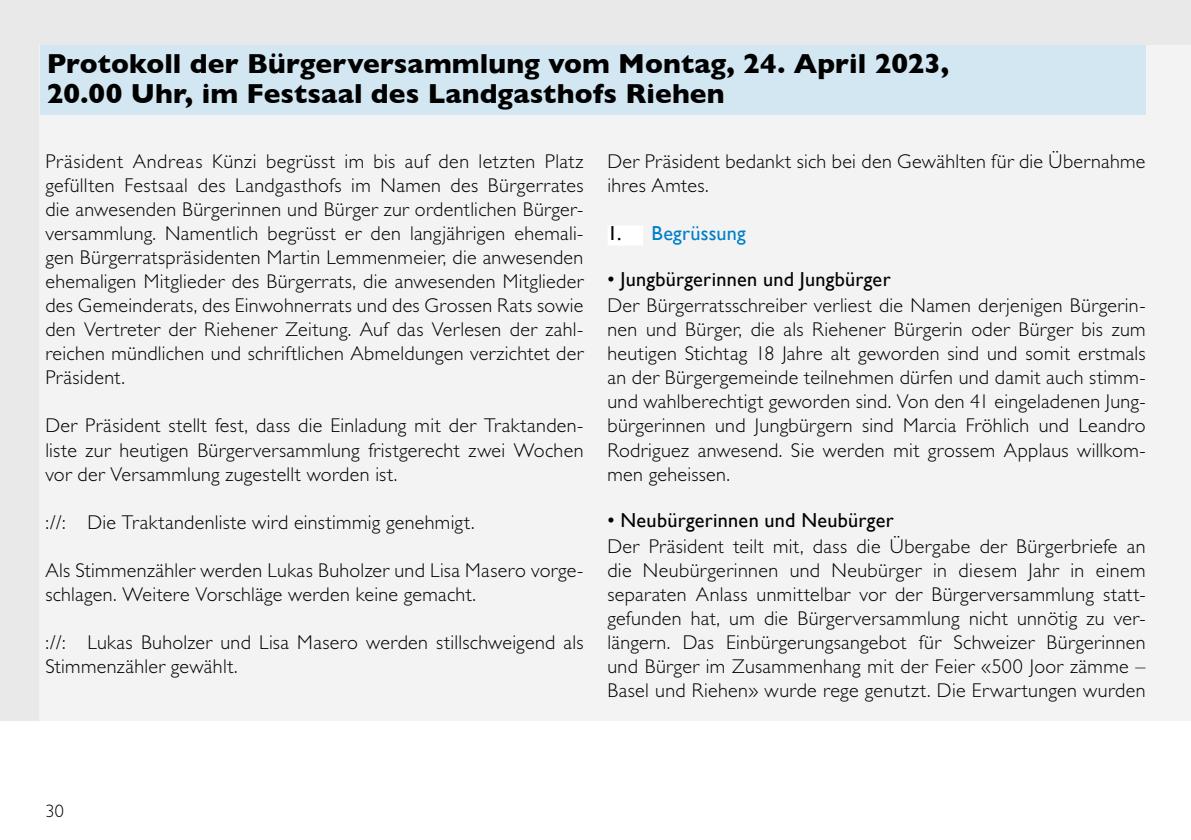
<style>
.page{position:relative;width:1191px;height:840px;background:#fff}
.page>*{position:absolute;margin:0;border:0;box-sizing:border-box;transform-origin:0 0}
.t1{font:700 28px/30px "Gill Sans";letter-spacing:.005em;color:#000}
.t2{font:20.2px "Gill Sans";letter-spacing:.015em;color:#000}
.t3{font:20.2px "Gill Sans";letter-spacing:.01em;color:#007fc8}
.t4{font:300 20px/24px "Gill Sans";letter-spacing:.015em;color:#000;text-align:justify}
.t5{font:300 18px "Gill Sans";color:#000}
.s1{color:#000}
</style>
<div class="page">
<div style="left:0;top:0;width:1191px;height:720px;background:#e9e9e9"></div>
<div style="left:40px;top:45px;width:1151px;height:675px;background:#f3f3f3"></div>
<div style="left:607px;top:225px;width:36px;height:20px;background:#fff"></div>
<div style="left:40px;top:45px;width:1105px;height:70px;background:#d6ebf6"></div>
<h1 class="t1" style="left:47px;top:48px;width:904px">Protokoll der Bürgerversammlung vom Montag, 24. April 2023,<br>20.00 Uhr, im Festsaal des Landgasthofs Riehen</h1>
<p class="t4" style="left:45px;top:150px;width:539px">Präsident Andreas Künzi begrüsst im bis auf den letzten Platz gefüllten Festsaal des Landgasthofs im Namen des Bürgerrates die anwesenden Bürgerinnen und Bürger zur ordentlichen Bürger&shy;versammlung. Namentlich begrüsst er den langjährigen ehemali&shy;gen Bürgerratspräsidenten Martin Lemmenmeier, die anwesenden ehemaligen Mitglieder des Bürgerrats, die anwesenden Mitglieder des Gemeinderats, des Einwohnerrats und des Grossen Rats sowie den Vertreter der Riehener Zeitung. Auf das Verlesen der zahl&shy;reichen mündlichen und schriftlichen Abmeldungen verzichtet der Präsident.</p>
<p class="t4" style="left:45px;top:414px;width:539px">Der Präsident stellt fest, dass die Einladung mit der Traktanden&shy;liste zur heutigen Bürgerversammlung fristgerecht zwei Wochen vor der Versammlung zugestellt worden ist.</p>
<p class="t4" style="left:45px;top:510px;width:431px">://: Die Traktandenliste wird einstimmig genehmigt.</p>
<p class="t4" style="left:45px;top:558px;width:539px">Als Stimmenzähler werden Lukas Buholzer und Lisa Masero vorge&shy;schlagen. Weitere Vorschläge werden keine gemacht.</p>
<p class="t4" style="left:45px;top:630px;width:539px">://: Lukas Buholzer und Lisa Masero werden stillschweigend als<br>Stimmenzähler gewählt.</p>
<p class="t4" style="left:607px;top:150px;width:539px">Der Präsident bedankt sich bei den Gewählten für die Übernahme ihres Amtes.</p>
<p class="t3" style="left:607px;top:221px;width:140px"><span class="s1">1.</span> Begrüssung</p>
<p class="t2" style="left:607px;top:267px;width:285px">• Jungbürgerinnen und Jungbürger</p>
<p class="t4" style="left:607px;top:294px;width:539px">Der Bürgerratsschreiber verliest die Namen derjenigen Bürgerin&shy;nen und Bürger, die als Riehener Bürgerin oder Bürger bis zum heutigen Stichtag 18 Jahre alt geworden sind und somit erstmals an der Bürgergemeinde teilnehmen dürfen und damit auch stimm&shy;und wahlberechtigt geworden sind. Von den 41 eingeladenen Jung&shy;bürgerinnen und Jungbürgern sind Marcia Fröhlich und Leandro Rodriguez anwesend. Sie werden mit grossem Applaus willkom&shy;men geheissen.</p>
<p class="t2" style="left:607px;top:507px;width:288px">• Neubürgerinnen und Neubürger</p>
<p class="t4" style="left:607px;top:534px;width:539px">Der Präsident teilt mit, dass die Übergabe der Bürgerbriefe an die Neubürgerinnen und Neubürger in diesem Jahr in einem separaten Anlass unmittelbar vor der Bürgerversammlung statt&shy;gefunden hat, um die Bürgerversammlung nicht unnötig zu ver&shy;längern. Das Einbürgerungsangebot für Schweizer Bürgerinnen und Bürger im Zusammenhang mit der Feier «500 Joor zämme – Basel und Riehen» wurde rege genutzt. Die Erwartungen wurden</p>
<p class="t5" style="left:45px;top:800px;width:20px">30</p>
</div>
